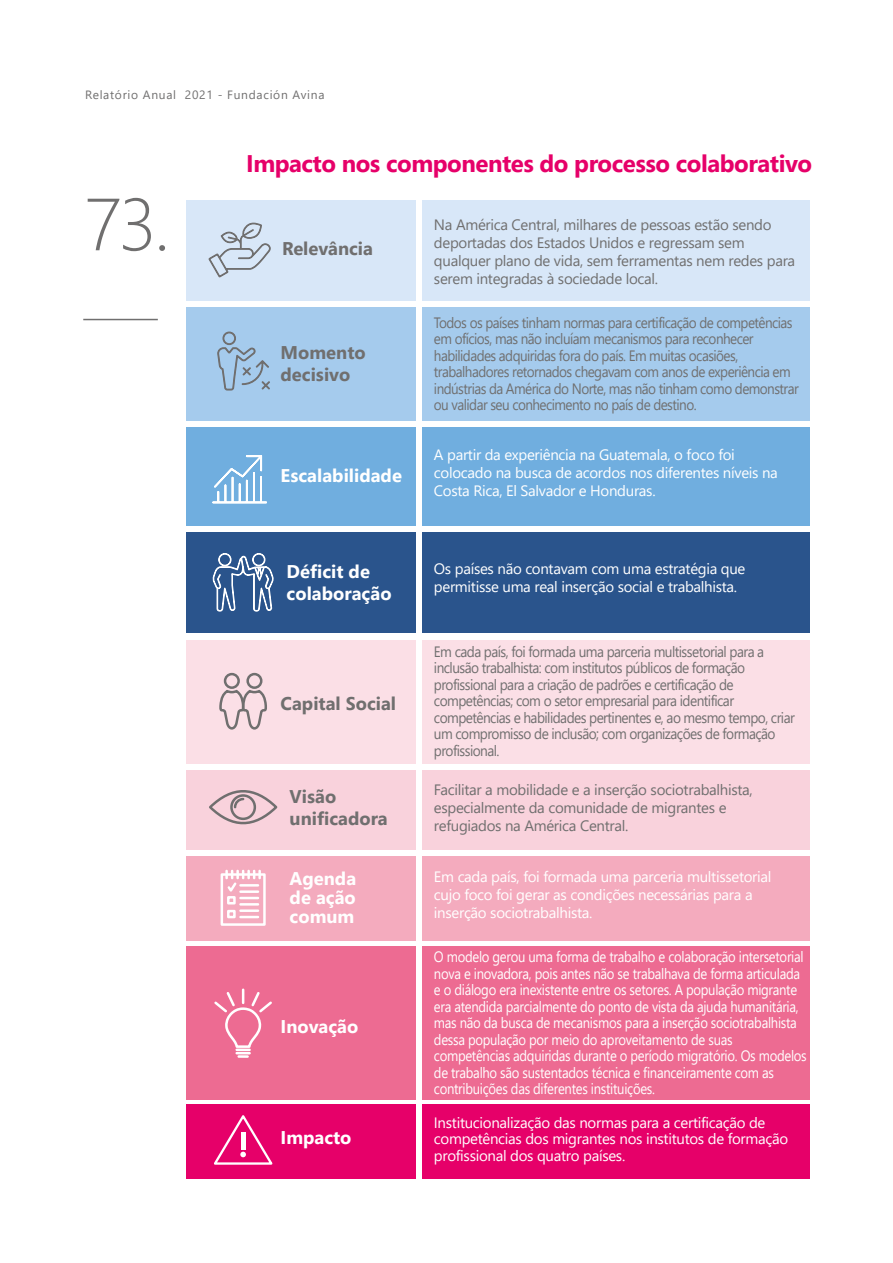
<style>
.page{position:relative;width:893px;height:1263px;background:#fff}
.page>*{position:absolute;margin:0;border:0;box-sizing:border-box;transform-origin:0 0}
.t1{font:300 73.65px "Segoe UI";color:#706f6f}
.t2{font:700 24px "Segoe UI";letter-spacing:-.02em;color:#e60069}
.t3{font:700 18.45px/19px "Segoe UI";color:#fff;text-align:justify}
.t4{font:700 18.45px/22px "Segoe UI";color:#706f6f}
.t5{font:15px/16.5px "Segoe UI";letter-spacing:-.02em;color:#fff;scale:.87 1}
.t6{font:15px/18px "Segoe UI";letter-spacing:-.02em;color:#fff}
.t7{font:15px/16.5px "Segoe UI";letter-spacing:-.04em;color:#706f6f;scale:.91 1}
.t8{font:15px/16.5px "Segoe UI";letter-spacing:-.04em;color:#706f6f;scale:.9 1}
.t9{font:15px/18px "Segoe UI";letter-spacing:-.02em;color:#706f6f}
.t10{font:12px "Segoe UI";letter-spacing:.06em;color:#706f6f}
</style>
<div class="page">
<hr style="left:83px;top:319px;width:75px;height:1px;background:#706f6f">
<div style="left:187px;top:200px;width:229px;height:101px;background:#d8e7f8"></div>
<div style="left:422px;top:200px;width:388px;height:101px;background:#d8e7f8"></div>
<div style="left:187px;top:307px;width:229px;height:113px;background:#a5cbed"></div>
<div style="left:422px;top:307px;width:388px;height:113px;background:#a5cbed"></div>
<div style="left:187px;top:427px;width:229px;height:98px;background:#70aedf"></div>
<div style="left:422px;top:427px;width:388px;height:98px;background:#70aedf"></div>
<div style="left:187px;top:532px;width:229px;height:100px;background:#2a548c"></div>
<div style="left:187px;top:640px;width:229px;height:124px;background:#fbdfe6"></div>
<div style="left:422px;top:532px;width:388px;height:100px;background:#2a548c"></div>
<div style="left:187px;top:770px;width:229px;height:80px;background:#f9d2dc"></div>
<div style="left:422px;top:770px;width:388px;height:80px;background:#f9d2dc"></div>
<div style="left:187px;top:856px;width:229px;height:85px;background:#f4abbe"></div>
<div style="left:422px;top:856px;width:388px;height:85px;background:#f4abbe"></div>
<div style="left:187px;top:946px;width:229px;height:154px;background:#ed6b92"></div>
<div style="left:422px;top:946px;width:388px;height:154px;background:#ed6b92"></div>
<div style="left:187px;top:1104px;width:229px;height:75px;background:#e60069"></div>
<div style="left:422px;top:1104px;width:388px;height:75px;background:#e60069"></div>
<div style="left:422px;top:640px;width:388px;height:124px;background:#fbdfe6"></div>
<svg style="left:208px;top:222px;width:63px;height:169px"></svg>
<svg style="left:212px;top:455px;width:55px;height:49px"></svg>
<svg style="left:213px;top:553px;width:60px;height:58px"></svg>
<div style="left:224px;top:673px;width:16px;height:16px;border:3px solid #706f6f;border-radius:50%"></div>
<div style="left:246px;top:673px;width:16px;height:16px;border:3px solid #706f6f;border-radius:50%"></div>
<svg style="left:219px;top:684px;width:48px;height:46px"></svg>
<svg style="left:209px;top:790px;width:69px;height:35px"></svg>
<div style="left:221px;top:873px;width:45px;height:53px;border:3px solid #fff"></div>
<div style="left:227px;top:896px;width:9px;height:8px;border:3px solid #fff"></div>
<div style="left:227px;top:910px;width:9px;height:8px;border:3px solid #fff"></div>
<svg style="left:225px;top:871px;width:36px;height:28px"></svg>
<hr style="left:240px;top:903px;width:18px;height:3px;background:#fff">
<hr style="left:240px;top:909px;width:18px;height:3px;background:#fff">
<svg style="left:240px;top:916px;width:18px;height:2px"></svg>
<svg style="left:214px;top:990px;width:58px;height:68px"></svg>
<svg style="left:214px;top:1115px;width:59px;height:50px"></svg>
<p class="t10" style="left:85px;top:84px;width:241px">Relatório Anual 2021 - Fundación Avina</p>
<h1 class="t1" style="left:85px;top:155px;width:87px">73.</h1>
<h2 class="t2" style="left:246px;top:146px;width:567px">Impacto nos componentes do processo colaborativo</h2>
<p class="t4" style="left:282px;top:237px;width:92px">Relevância</p>
<p class="t4" style="left:281px;top:340px;width:87px">Momento decisivo</p>
<p class="t3" style="left:281px;top:466px;width:123px">Escalabilidade</p>
<p class="t3" style="left:287px;top:559px;width:106px;line-height:22px">Déficit de colaboração</p>
<p class="t4" style="left:281px;top:691px;width:117px">Capital Social</p>
<p class="t4" style="left:290px;top:785px;width:100px">Visão unificadora</p>
<p class="t3" style="left:290px;top:868px;width:68px">Agenda de ação comum</p>
<p class="t3" style="left:281px;top:1016px;width:79px">Inovação</p>
<p class="t3" style="left:281px;top:1127px;width:72px">Impacto</p>
<p class="t9" style="left:434px;top:214px;width:363px">Na América Central, milhares de pessoas estão sendo deportadas dos Estados Unidos e regressam sem qualquer plano de vida, sem ferramentas nem redes para serem integradas à sociedade local.</p>
<p class="t8" style="left:434px;top:313px;width:407px">Todos os países tinham normas para certificação de competências em ofícios, mas não incluíam mecanismos para reconhecer habilidades adquiridas fora do país. Em muitas ocasiões, trabalhadores retornados chegavam com anos de experiência em indústrias da América do Norte, mas não tinham como demonstrar ou validar seu conhecimento no país de destino.</p>
<p class="t6" style="left:434px;top:445px;width:345px">A partir da experiência na Guatemala, o foco foi colocado na busca de acordos nos diferentes níveis na<br>Costa Rica, El Salvador e Honduras.</p>
<p class="t6" style="left:434px;top:559px;width:313px">Os países não contavam com uma estratégia que permitisse uma real inserção social e trabalhista.</p>
<p class="t7" style="left:434px;top:642px;width:398px">Em cada país, foi formada uma parceria multissetorial para a inclusão trabalhista: com institutos públicos de formação profissional para a criação de padrões e certificação de competências; com o setor empresarial para identificar competências e habilidades pertinentes e, ao mesmo tempo, criar um compromisso de inclusão; com organizações de formação profissional.</p>
<p class="t9" style="left:434px;top:780px;width:320px">Facilitar a mobilidade e a inserção sociotrabalhista, especialmente da comunidade de migrantes e refugiados na América Central.</p>
<p class="t6" style="left:434px;top:867px;width:339px">Em cada país, foi formada uma parceria multissetorial cujo foco foi gerar as condições necessárias para a inserção sociotrabalhista.</p>
<p class="t5" style="left:434px;top:947px;width:430px">O modelo gerou uma forma de trabalho e colaboração intersetorial nova e inovadora, pois antes não se trabalhava de forma articulada e o diálogo era inexistente entre os setores. A população migrante era atendida parcialmente do ponto de vista da ajuda humanitária, mas não da busca de mecanismos para a inserção sociotrabalhista dessa população por meio do aproveitamento de suas competências adquiridas durante o período migratório. Os modelos de trabalho são sustentados técnica e financeiramente com as contribuições das diferentes instituições.</p>
<p class="t6" style="left:434px;top:1113px;width:356px;line-height:16.5px">Institucionalização das normas para a certificação de competências dos migrantes nos institutos de formação profissional dos quatro países.</p>
</div>
